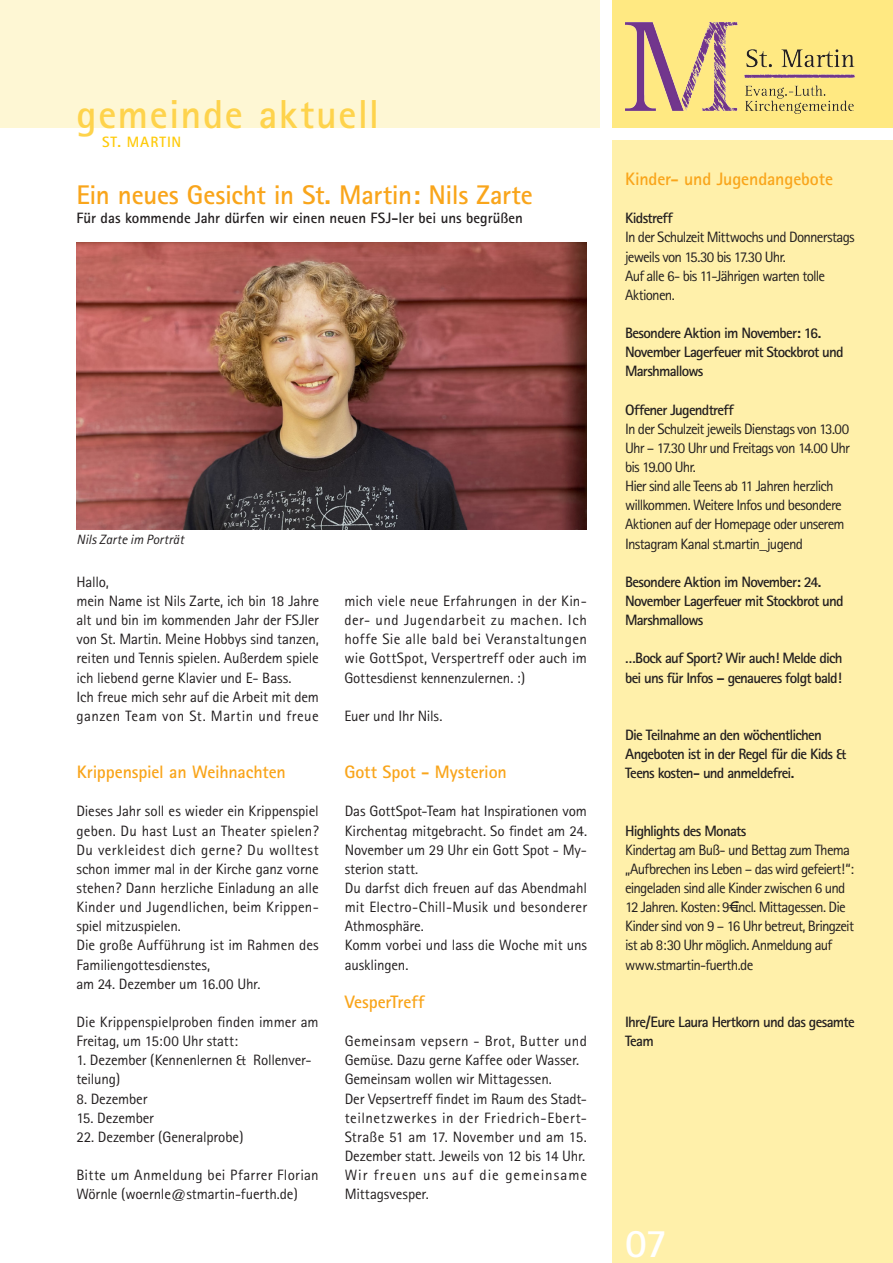
<style>
.page{position:relative;width:893px;height:1263px;background:#fff}
.page>*{position:absolute;margin:0;border:0;box-sizing:border-box;transform-origin:0 0}
.t1{font:700 40.5px "Rotis Sans Serif";letter-spacing:.035em;color:#fed34c}
.t2{font:700 40.5px "Rotis Sans Serif";color:#fff}
._2_unterüberschrift{font:700 27px "Rotis Sans Serif";letter-spacing:-.015em;color:#f9a51b}
._2_unterüberschrift-2{font:700 18px "Rotis Sans Serif";letter-spacing:-.01em;color:#f9a51b}
._3_überschrift_klein{font:700 18px "Rotis Sans Serif";letter-spacing:-.005em;color:#f9a51b}
._5a_fließtext_normal{font:15px/19.2px "Rotis Sans Serif";letter-spacing:-.015em;color:#231f20;text-align:justify}
._5a_fließtext_normal-2{font:700 15px/19.2px "Rotis Sans Serif";letter-spacing:-.05em;color:#231f20}
._5a_fließtext_normal-3{font:15px/19.2px "Rotis Sans Serif";letter-spacing:-.05em;color:#231f20}
._5a_fließtext_normal-4{font:15px/19.2px "Rotis Sans Serif";letter-spacing:-.055em;color:#231f20}
._5a_fließtext_normal-5{font:15px/19.2px "Rotis Sans Serif";letter-spacing:.01em;color:#231f20}
._5a_fließtext_normal-6{font:15px/19.2px "Rotis Sans Serif";letter-spacing:.015em;color:#231f20}
._2_unterüberschrift-3{font:700 15px "Rotis Sans Serif";color:#231f20}
._5a_fließtext_normal-7{font:15px/19.2px "Rotis Sans Serif";letter-spacing:.06em;color:#231f20}
.t3{font:700 15px "Rotis Sans Serif";letter-spacing:.06em;color:#feca0a}
._7_bildunterschrift{font:italic 13.5px "Rotis Sans Serif";color:#231f20}
</style>
<div class="page">
<div style="left:612px;top:0;width:281px;height:128px;background:#ffe982"></div>
<div style="left:0;top:0;width:600px;height:128px;background:#fef7d4"></div>
<div style="left:612px;top:140px;width:281px;height:1123px;background:#fff0aa"></div>
<img style="left:625px;top:22px;width:230px;height:92px">
<img style="left:77px;top:242px;width:510px;height:287px">
<h1 class="t1" style="left:77px;top:88px;width:304px">gemeinde aktuell</h1>
<p class="t3" style="left:102px;top:132px;width:81px">ST. MARTIN</p>
<p class="_2_unterüberschrift" style="left:77px;top:178px;width:458px">Ein neues Gesicht in St. Martin: Nils Zarte</p>
<p class="_2_unterüberschrift-3" style="left:77px;top:209px;width:448px">Für das kommende Jahr dürfen wir einen neuen FSJ-ler bei uns begrüßen</p>
<p class="_7_bildunterschrift" style="left:77px;top:531px;width:109px">Nils Zarte im Porträt</p>
<p class="_5a_fließtext_normal" style="left:77px;top:572px;width:34px">Hallo,</p>
<p class="_5a_fließtext_normal" style="left:77px;top:591px;width:244px">mein Name ist Nils Zarte, ich bin 18 Jahre alt und bin im kommenden Jahr der FSJler von St. Martin. Meine Hobbys sind tanzen, reiten und Tennis spielen. Außerdem spiele ich liebend gerne Klavier und E- Bass.</p>
<p class="_5a_fließtext_normal" style="left:77px;top:687px;width:244px">Ich freue mich sehr auf die Arbeit mit dem ganzen Team von St. Martin und freue</p>
<p class="_5a_fließtext_normal" style="left:344px;top:591px;width:244px">mich viele neue Erfahrungen in der Kin&shy;der- und Jugendarbeit zu machen. Ich hoffe Sie alle bald bei Veranstaltungen wie GottSpot, Verspertreff oder auch im Gottesdienst kennenzulernen. :)</p>
<p class="_5a_fließtext_normal" style="left:344px;top:706px;width:100px">Euer und Ihr Nils.</p>
<p class="_2_unterüberschrift-2" style="left:77px;top:761px;width:211px">Krippenspiel an Weihnachten</p>
<p class="_2_unterüberschrift-2" style="left:344px;top:761px;width:164px">Gott Spot - Mysterion</p>
<p class="_5a_fließtext_normal" style="left:76px;top:802px;width:244px">Dieses Jahr soll es wieder ein Krippenspiel geben. Du hast Lust an Theater spielen?<br>Du verkleidest dich gerne? Du wolltest schon immer mal in der Kirche ganz vorne stehen? Dann herzliche Einladung an alle Kinder und Jugendlichen, beim Krippen&shy;spiel mitzuspielen.</p>
<p class="_5a_fließtext_normal" style="left:76px;top:936px;width:244px">Die große Aufführung ist im Rahmen des<br>Familiengottesdienstes,</p>
<p class="_5a_fließtext_normal" style="left:76px;top:974px;width:186px">am 24. Dezember um 16.00 Uhr.</p>
<p class="_5a_fließtext_normal" style="left:76px;top:1012px;width:244px">Die Krippenspielproben finden immer am<br>Freitag, um 15:00 Uhr statt:</p>
<p class="_5a_fließtext_normal" style="left:76px;top:1050px;width:237px">1. Dezember (Kennenlernen &amp; Rollenver-</p>
<p class="_5a_fließtext_normal" style="left:76px;top:1069px;width:45px">teilung)</p>
<p class="_5a_fließtext_normal" style="left:76px;top:1089px;width:73px">8. Dezember</p>
<p class="_5a_fließtext_normal" style="left:76px;top:1108px;width:79px">15. Dezember</p>
<p class="_5a_fließtext_normal" style="left:76px;top:1127px;width:169px">22. Dezember (Generalprobe)</p>
<p class="_5a_fließtext_normal-5" style="left:76px;top:1165px;width:244px">Bitte um Anmeldung bei Pfarrer Florian<br>Wörnle (woernle@stmartin-fuerth.de)</p>
<p class="_5a_fließtext_normal" style="left:345px;top:802px;width:244px">Das GottSpot-Team hat Inspirationen vom Kirchentag mitgebracht. So findet am 24.<br>November um 29 Uhr ein Gott Spot - My&shy;sterion statt.</p>
<p class="_5a_fließtext_normal" style="left:345px;top:878px;width:244px">Du darfst dich freuen auf das Abendmahl mit Electro-Chill-Musik und besonderer Athmosphäre.</p>
<p class="_5a_fließtext_normal" style="left:345px;top:936px;width:244px">Komm vorbei und lass die Woche mit uns ausklingen.</p>
<p class="_2_unterüberschrift-2" style="left:345px;top:990px;width:81px">VesperTreff</p>
<p class="_5a_fließtext_normal-6" style="left:345px;top:1031px;width:244px">Gemeinsam vepsern - Brot, Butter und<br>Gemüse. Dazu gerne Kaffee oder Wasser.</p>
<p class="_5a_fließtext_normal" style="left:345px;top:1069px;width:209px">Gemeinsam wollen wir Mittagessen.</p>
<p class="_5a_fließtext_normal" style="left:345px;top:1089px;width:244px">Der Vepsertreff findet im Raum des Stadt&shy;teilnetzwerkes in der Friedrich-Ebert-Straße 51 am 17. November und am 15.<br>Dezember statt. Jeweils von 12 bis 14 Uhr.</p>
<p class="_5a_fließtext_normal-7" style="left:345px;top:1165px;width:244px">Wir freuen uns auf die gemeinsame<br>Mittagsvesper.</p>
<p class="_3_überschrift_klein" style="left:625px;top:167px;width:209px">Kinder- und Jugendangebote</p>
<p class="_5a_fließtext_normal-2" style="left:625px;top:208px;width:49px">Kidstreff</p>
<p class="_5a_fließtext_normal-4" style="left:625px;top:228px;width:231px">In der Schulzeit Mittwochs und Donnerstags jeweils von 15.30 bis 17.30 Uhr.</p>
<p class="_5a_fließtext_normal-4" style="left:625px;top:266px;width:202px">Auf alle 6- bis 11-Jährigen warten tolle<br>Aktionen.</p>
<p class="_5a_fließtext_normal-2" style="left:625px;top:323px;width:220px">Besondere Aktion im November: 16.<br>November Lagerfeuer mit Stockbrot und<br>Marshmallows</p>
<p class="_5a_fließtext_normal-2" style="left:625px;top:400px;width:110px">Offener Jugendtreff</p>
<p class="_5a_fließtext_normal" style="left:625px;top:419px;width:226px">In der Schulzeit jeweils Dienstags von 13.00<br>Uhr – 17.30 Uhr und Freitags von 14.00 Uhr bis 19.00 Uhr.</p>
<p class="_5a_fließtext_normal-3" style="left:625px;top:476px;width:221px">Hier sind alle Teens ab 11 Jahren herzlich willkommen. Weitere Infos und besondere Aktionen auf der Homepage oder unserem Instagram Kanal st.martin_jugend</p>
<p class="_5a_fließtext_normal-2" style="left:625px;top:572px;width:220px">Besondere Aktion im November: 24.<br>November Lagerfeuer mit Stockbrot und<br>Marshmallows</p>
<p class="_5a_fließtext_normal-2" style="left:625px;top:648px;width:219px">…Bock auf Sport? Wir auch! Melde dich bei uns für Infos – genaueres folgt bald!</p>
<p class="_5a_fließtext_normal-2" style="left:625px;top:725px;width:222px">Die Teilnahme an den wöchentlichen<br>Angeboten ist in der Regel für die Kids &amp;<br>Teens kosten- und anmeldefrei.</p>
<p class="_5a_fließtext_normal-2" style="left:625px;top:821px;width:123px">Highlights des Monats</p>
<p class="_5a_fließtext_normal-3" style="left:625px;top:840px;width:230px">Kindertag am Buß- und Bettag zum Thema „Aufbrechen ins Leben – das wird gefeiert!“: eingeladen sind alle Kinder zwischen 6 und 12 Jahren. Kosten: 9€ incl. Mittagessen. Die Kinder sind von 9 – 16 Uhr betreut, Bringzeit ist ab 8:30 Uhr möglich. Anmeldung auf www.stmartin-fuerth.de</p>
<p class="_5a_fließtext_normal-2" style="left:625px;top:1012px;width:231px">Ihre/Eure Laura Hertkorn und das gesamte<br>Team</p>
<h1 class="t2" style="left:625px;top:1217px;width:43px">07</h1>
</div>
